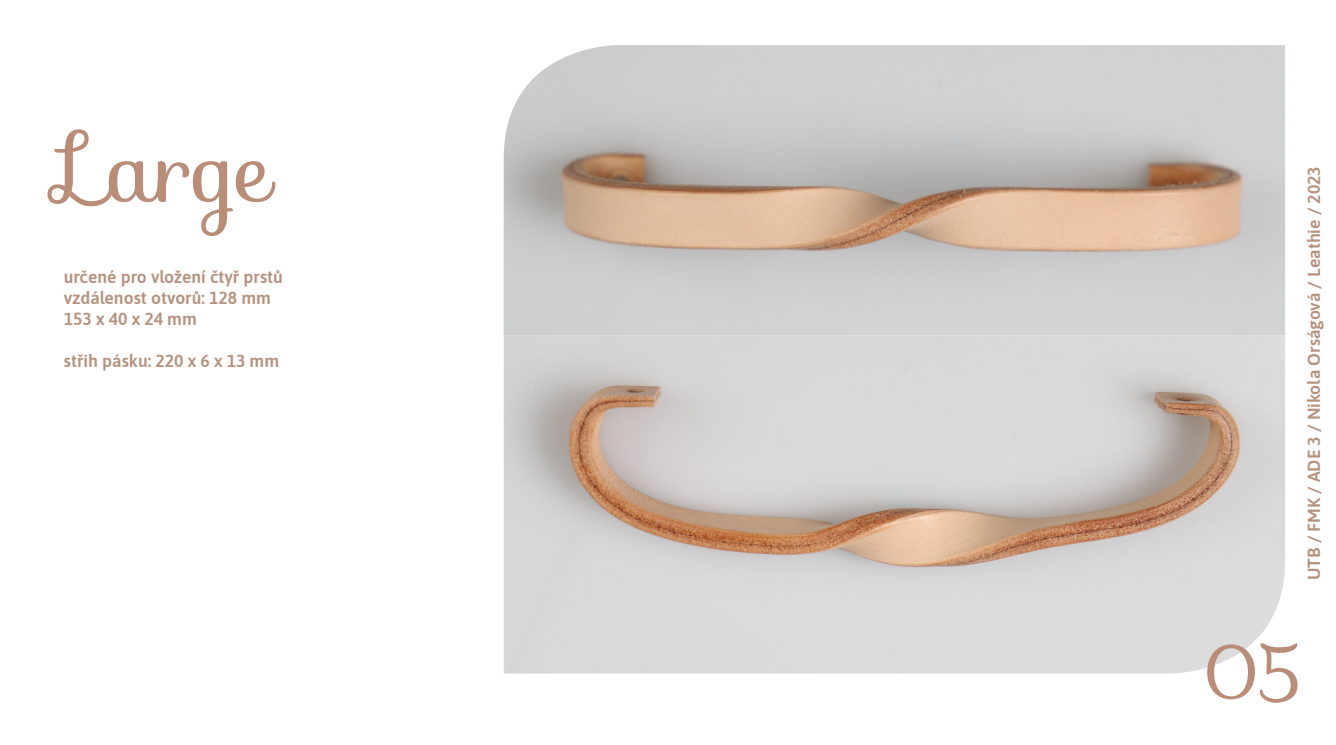
<style>
.page{position:relative;width:1336px;height:745px;background:#fff}
.page>*{position:absolute;margin:0;border:0;box-sizing:border-box;transform-origin:0 0}
.t1{font:90px "Sofia";color:#b98d77}
.t2{font:75px "Sofia";color:#b98d77}
.t3{font:600 17.5px "Asap";color:#b5937f}
</style>
<div class="page">
<img style="left:504px;top:45px;width:781px;height:628px">
<p class="t1" style="left:64px;top:99px;width:210px">Large</p>
<p class="t3" style="left:64px;top:264px;width:221px">určené pro vložení čtyř prstů</p>
<p class="t3" style="left:64px;top:285px;width:209px">vzdálenost otvorů: 128 mm</p>
<p class="t3" style="left:64px;top:306px;width:135px">153 x 40 x 24 mm</p>
<p class="t3" style="left:64px;top:348px;width:217px">střih pásku: 220 x 6 x 13 mm</p>
<p class="t3" style="left:1302px;top:579px;width:415px;rotate:-90deg">UTB / FMK / ADE 3 / Nikola Orságová / Leathie / 2023</p>
<p class="t2" style="left:1199px;top:612px;width:108px">05</p>
</div>
